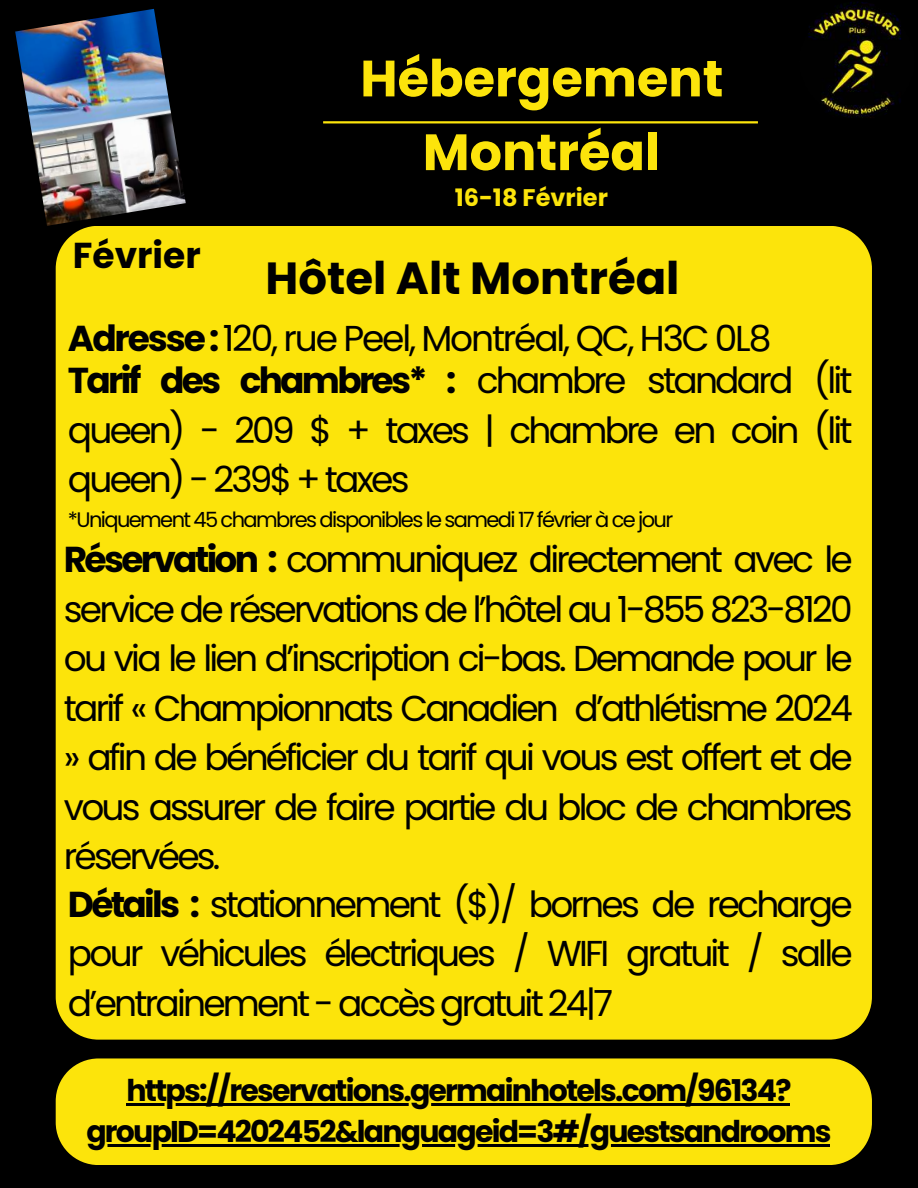
<style>
.page{position:relative;width:918px;height:1188px;background:#000}
.page>*{position:absolute;margin:0;border:0;box-sizing:border-box;transform-origin:0 0}
.t1{font:700 51px/73.7px "Poppins";color:#fce40b;text-align:center}
.t2{font:700 45px "Poppins";color:#000}
.t3{font:36px/49.5px "Poppins";letter-spacing:-.075em;color:#000}
.t4{font:700 36px "Poppins";color:#000}
.t5{font:700 30px/41.7px "Poppins";letter-spacing:-.06em;color:#000;text-align:center}
.t6{font:700 24px "Poppins";color:#fce40b}
.t7{font:21px "Poppins";letter-spacing:-.075em;color:#000}
.s1{font-weight:700}
</style>
<div class="page">
<img style="left:808px;top:1px;width:93px;height:117px">
<div style="left:56px;top:226px;width:816px;height:814px;background:#fce40b"></div>
<div style="left:56px;top:1058px;width:816px;height:107px;background:#fce40b"></div>
<hr style="left:126px;top:1103px;width:664px;height:2px;background:#000">
<hr style="left:86px;top:1145px;width:744px;height:2px;background:#000">
<hr style="left:323px;top:121px;width:435px;height:2px;background:#fce40b">
<img style="left:15px;top:9px;width:171px;height:217px">
<h1 class="t1" style="left:360px;top:42px;width:365px">Hébergement<br>Montréal</h1>
<p class="t6" style="left:455px;top:183px;width:155px">16-18 Février</p>
<p class="t4" style="left:73px;top:235px;width:130px">Février</p>
<p class="t2" style="left:266px;top:252px;width:416px">Hôtel Alt Montréal</p>
<p class="t3" style="left:68px;top:317px;width:786px;line-height:42.3px"><span class="s1">Adresse :</span> 120, rue Peel, Montréal, QC, H3C 0L8<br><span class="s1">Tarif des chambres* :</span> chambre standard (lit</p>
<p class="t3" style="left:68px;top:406px;width:786px">queen) - 209 $ + taxes | chambre en coin (lit queen) - 239$ + taxes</p>
<p class="t7" style="left:68px;top:508px;width:607px">*Uniquement 45 chambres disponibles le samedi 17 février à ce jour</p>
<p class="t3" style="left:64px;top:535px;width:790px;text-align:justify"><span class="s1">Réservation :</span> communiquez directement avec le service de réservations de l’hôtel au 1-855 823-8120 ou via le lien d’inscription ci-bas. Demande pour le tarif « Championnats Canadien d’athlétisme 2024 » afin de bénéficier du tarif qui vous est offert et de vous assurer de faire partie du bloc de chambres réservées.</p>
<p class="t3" style="left:68px;top:880px;width:786px;text-align:justify"><span class="s1">Détails :</span> stationnement ($)/ bornes de recharge pour véhicules électriques / WIFI gratuit / salle d’entrainement - accès gratuit 24|7</p>
<p class="t5" style="left:86px;top:1069px;width:747px">https://reservations.germainhotels.com/96134? groupID=4202452&amp;languageid=3#/guestsandrooms</p>
</div>
